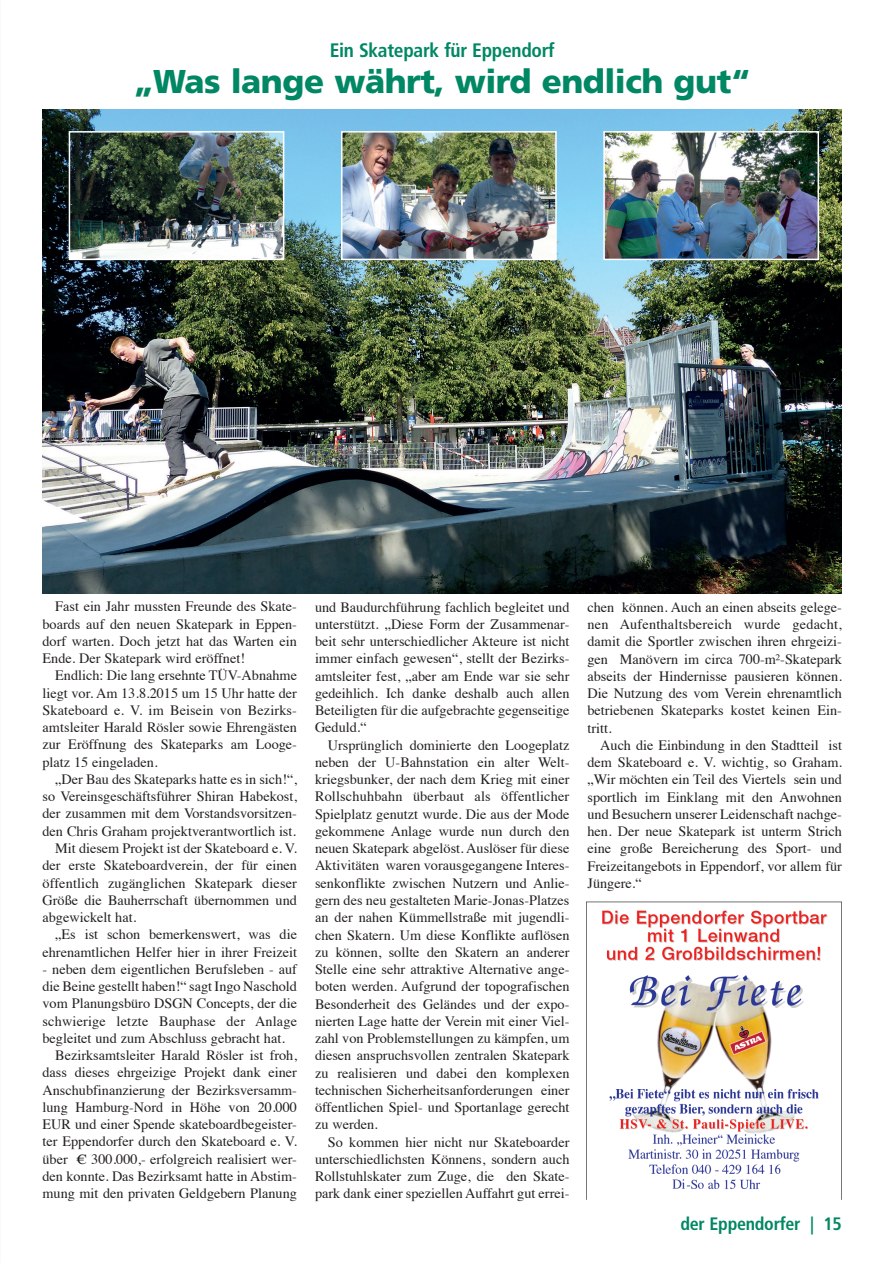
<style>
.page{position:relative;width:893px;height:1263px;background:#fff}
.page>*{position:absolute;margin:0;border:0;box-sizing:border-box;transform-origin:0 0}
.t1{font:900 33px "Frutiger";letter-spacing:-.015em;color:#008764}
.t2{font:700 condensed 19.5px "Frutiger";letter-spacing:-.015em;color:#008764}
.t3{font:700 condensed 18px "Frutiger";letter-spacing:-.015em;color:#008764}
.t4{font:14.25px/17.2px "Times";color:#231f20;text-align:justify}
.s1{font-style:inherit}
</style>
<div class="page">
<img style="left:587px;top:902px;width:255px;height:297px">
<img style="left:43px;top:110px;width:799px;height:483px">
<img style="left:72px;top:134px;width:209px;height:123px">
<div style="left:69px;top:131px;width:215px;height:129px;border:2px solid #fff"></div>
<img style="left:606px;top:134px;width:210px;height:123px">
<div style="left:603px;top:131px;width:216px;height:129px;border:2px solid #fff"></div>
<img style="left:344px;top:134px;width:210px;height:123px">
<div style="left:341px;top:131px;width:216px;height:129px;border:2px solid #fff"></div>
<h2 class="t2" style="left:330px;top:39px;width:227px">Ein Skatepark für Eppendorf</h2>
<h1 class="t1" style="left:134px;top:62px;width:619px">„Was lange währt, wird endlich gut“</h1>
<p class="t4" style="left:43px;top:597px;width:256px;text-indent:13px">Fast ein Jahr mussten Freunde des Skate&shy;boards auf den neuen Skatepark in Eppen&shy;dorf warten. Doch jetzt hat das Warten ein Ende. Der Skatepark wird eröffnet!</p>
<p class="t4" style="left:43px;top:666px;width:256px;text-indent:13px">Endlich: Die lang ersehnte TÜV-Abnahme liegt vor. Am 13.8.2015 um 15 Uhr hatte der Skateboard e. V. im Beisein von Bezirks&shy;amtsleiter Harald Rösler sowie Ehrengästen zur Eröffnung des Skateparks am Looge&shy;platz 15 eingeladen.</p>
<p class="t4" style="left:55px;top:769px;width:243px">„Der Bau des Skateparks hatte es in sich!“,</p>
<p class="t4" style="left:43px;top:786px;width:256px">so Vereinsgeschäftsführer Shiran Habekost,</p>
<p class="t4" style="left:43px;top:804px;width:256px">der zusammen mit dem Vorstandsvorsitzen-</p>
<p class="t4" style="left:43px;top:821px;width:255px">den Chris Graham projektverantwortlich ist.</p>
<p class="t4" style="left:55px;top:838px;width:243px">Mit diesem Projekt ist der Skateboard e. V.</p>
<p class="t4" style="left:43px;top:855px;width:256px">der erste Skateboardverein, der für einen</p>
<p class="t4" style="left:43px;top:873px;width:256px">öffentlich zugänglichen Skatepark dieser</p>
<p class="t4" style="left:43px;top:890px;width:256px">Größe die Bauherrschaft übernommen und</p>
<p class="t4" style="left:43px;top:907px;width:95px">abgewickelt hat.</p>
<p class="t4" style="left:55px;top:925px;width:243px">„Es ist schon bemerkenswert, was die</p>
<p class="t4" style="left:43px;top:942px;width:256px">ehrenamtlichen Helfer hier in ihrer Freizeit</p>
<p class="t4" style="left:43px;top:959px;width:256px">- neben dem eigentlichen Berufsleben - auf</p>
<p class="t4" style="left:43px;top:976px;width:256px">die Beine gestellt haben!“ sagt Ingo Naschold</p>
<p class="t4" style="left:43px;top:994px;width:256px">vom Planungsbüro DSGN Concepts, der die</p>
<p class="t4" style="left:43px;top:1011px;width:256px">schwierige letzte Bauphase der Anlage</p>
<p class="t4" style="left:43px;top:1028px;width:244px">begleitet und zum Abschluss gebracht hat.</p>
<p class="t4" style="left:55px;top:1045px;width:243px">Bezirksamtsleiter Harald Rösler ist froh,</p>
<p class="t4" style="left:43px;top:1063px;width:256px">dass dieses ehrgeizige Projekt dank einer</p>
<p class="t4" style="left:43px;top:1080px;width:256px">Anschubfinanzierung der Bezirksversamm-</p>
<p class="t4" style="left:43px;top:1097px;width:256px">lung Hamburg-Nord in Höhe von 20.000</p>
<p class="t4" style="left:43px;top:1114px;width:256px">EUR und einer Spende skateboardbegeister-</p>
<p class="t4" style="left:43px;top:1132px;width:256px">ter Eppendorfer durch den Skateboard e. V.</p>
<p class="t4" style="left:43px;top:1149px;width:256px">über € 300.000,- erfolgreich realisiert wer-</p>
<p class="t4" style="left:43px;top:1166px;width:256px">den konnte. Das Bezirksamt hatte in Abstim-</p>
<p class="t4" style="left:43px;top:1183px;width:256px">mung mit den privaten Geldgebern Planung</p>
<p class="t4" style="left:315px;top:597px;width:256px">und Baudurchführung fachlich begleitet und unterstützt. „Diese Form der Zusammenar&shy;beit sehr unterschiedlicher Akteure ist nicht immer einfach gewesen“, stellt der Bezirks&shy;amtsleiter fest, „aber am Ende war sie sehr gedeihlich. Ich danke deshalb auch allen Beteiligten für die aufgebrachte gegenseitige Geduld.“</p>
<p class="t4" style="left:315px;top:735px;width:256px;text-indent:13px">Ursprünglich dominierte den Loogeplatz neben der U-Bahnstation ein alter Welt&shy;kriegsbunker, der nach dem Krieg mit einer Rollschuhbahn überbaut als öffentlicher Spielplatz genutzt wurde. Die aus der Mode gekommene Anlage wurde nun durch den neuen Skatepark abgelöst. Auslöser für diese Aktivitäten waren vorausgegangene Interes&shy;senkonflikte zwischen Nutzern und Anlie&shy;gern des neu gestalteten Marie-Jonas-Platzes an der nahen Kümmellstraße mit jugendli&shy;chen Skatern. Um diese Konflikte auflösen zu können, sollte den Skatern an anderer Stelle eine sehr attraktive Alternative ange&shy;boten werden. Aufgrund der topografischen Besonderheit des Geländes und der expo&shy;nierten Lage hatte der Verein mit einer Viel&shy;zahl von Problemstellungen zu kämpfen, um diesen anspruchsvollen zentralen Skatepark zu realisieren und dabei den komplexen technischen Sicherheitsanforderungen einer öffentlichen Spiel- und Sportanlage gerecht zu werden.</p>
<p class="t4" style="left:315px;top:1132px;width:256px;text-indent:13px">So kommen hier nicht nur Skateboarder unterschiedlichsten Könnens, sondern auch Rollstuhlskater zum Zuge, die den Skate&shy;park dank einer speziellen Auffahrt gut errei-</p>
<p class="t4" style="left:587px;top:597px;width:256px">chen können. Auch an einen abseits gelege&shy;nen Aufenthaltsbereich wurde gedacht, damit die Sportler zwischen ihren ehrgeizi&shy;gen Manövern im circa 700-m²-Skatepark abseits der Hindernisse pausieren können.<br>Die Nutzung des vom Verein ehrenamtlich betriebenen Skateparks kostet keinen Ein&shy;tritt.</p>
<p class="t4" style="left:587px;top:735px;width:256px;text-indent:13px">Auch die Einbindung in den Stadtteil ist dem Skateboard e. V. wichtig, so Graham. „Wir möchten ein Teil des Viertels sein und sportlich im Einklang mit den Anwohnen und Besuchern unserer Leidenschaft nachge&shy;hen. Der neue Skatepark ist unterm Strich eine große Bereicherung des Sport- und Freizeitangebots in Eppendorf, vor allem für Jüngere.“</p>
<p class="t3" style="left:680px;top:1213px;width:163px">der Eppendorfer | <span class="s1">15</span></p>
</div>
